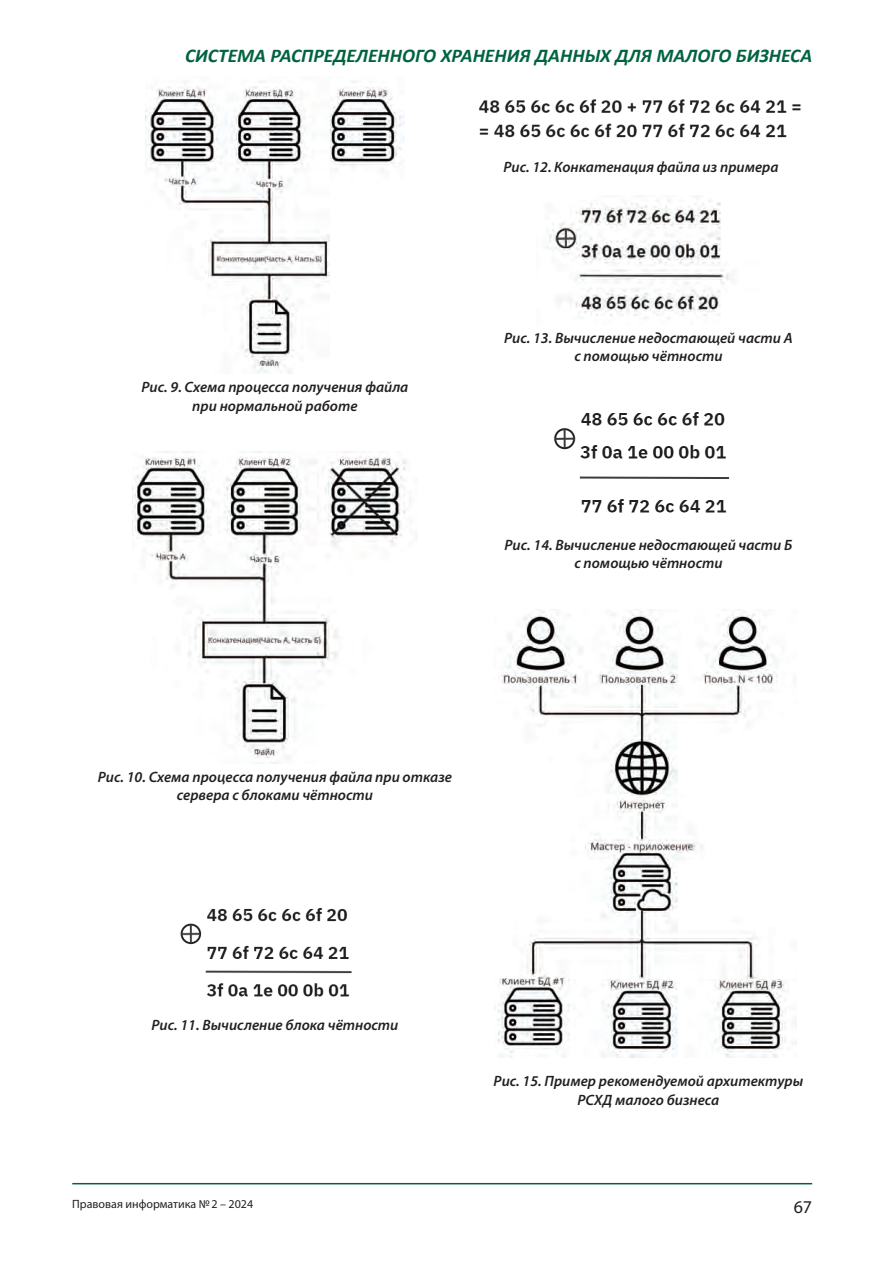
<style>
.page{position:relative;width:893px;height:1263px;background:#fff}
.page>*{position:absolute;margin:0;border:0;box-sizing:border-box;transform-origin:0 0}
.t1{font:italic 700 19.5px "Calibri";color:#00633f}
.t2{font:18px "Myriad Pro";color:#231f20}
.t3{font:italic 600 15px/18.6px "Myriad Pro";color:#231f20;text-align:center}
.t4{font:12px "Myriad Pro";color:#231f20}
</style>
<div class="page">
<hr style="left:72px;top:1183px;width:740px;height:1px;background:#00633f">
<img style="left:146px;top:81px;width:258px;height:292px">
<img style="left:134px;top:452px;width:277px;height:311px">
<img style="left:180px;top:908px;width:172px;height:89px">
<img style="left:479px;top:99px;width:322px;height:39px">
<img style="left:547px;top:196px;width:183px;height:123px">
<img style="left:554px;top:412px;width:176px;height:101px">
<img style="left:494px;top:610px;width:302px;height:448px">
<h1 class="t1" style="left:185px;top:44px;width:629px">СИСТЕМА РАСПРЕДЕЛЕННОГО ХРАНЕНИЯ ДАННЫХ ДЛЯ МАЛОГО БИЗНЕСА</h1>
<p class="t3" style="left:503px;top:158px;width:277px">Рис. 12. Конкатенация файла из примера</p>
<p class="t3" style="left:142px;top:377px;width:268px">Рис. 9. Схема процесса получения файла при нормальной работе</p>
<p class="t3" style="left:504px;top:328px;width:290px">Рис. 13. Вычисление недостающей части А с помощью чётности</p>
<p class="t3" style="left:505px;top:535px;width:289px">Рис. 14. Вычисление недостающей части Б с помощью чётности</p>
<p class="t3" style="left:98px;top:767px;width:356px">Рис. 10. Схема процесса получения файла при отказе сервера с блоками чётности</p>
<p class="t3" style="left:151px;top:1015px;width:248px">Рис. 11. Вычисление блока чётности</p>
<p class="t4" style="left:72px;top:1197px;width:182px">Правовая информатика № 2 – 2024</p>
<p class="t3" style="left:494px;top:1071px;width:311px">Рис. 15. Пример рекомендуемой архитектуры<br>РСХД малого бизнеса</p>
<p class="t2" style="left:794px;top:1195px;width:20px">67</p>
</div>
